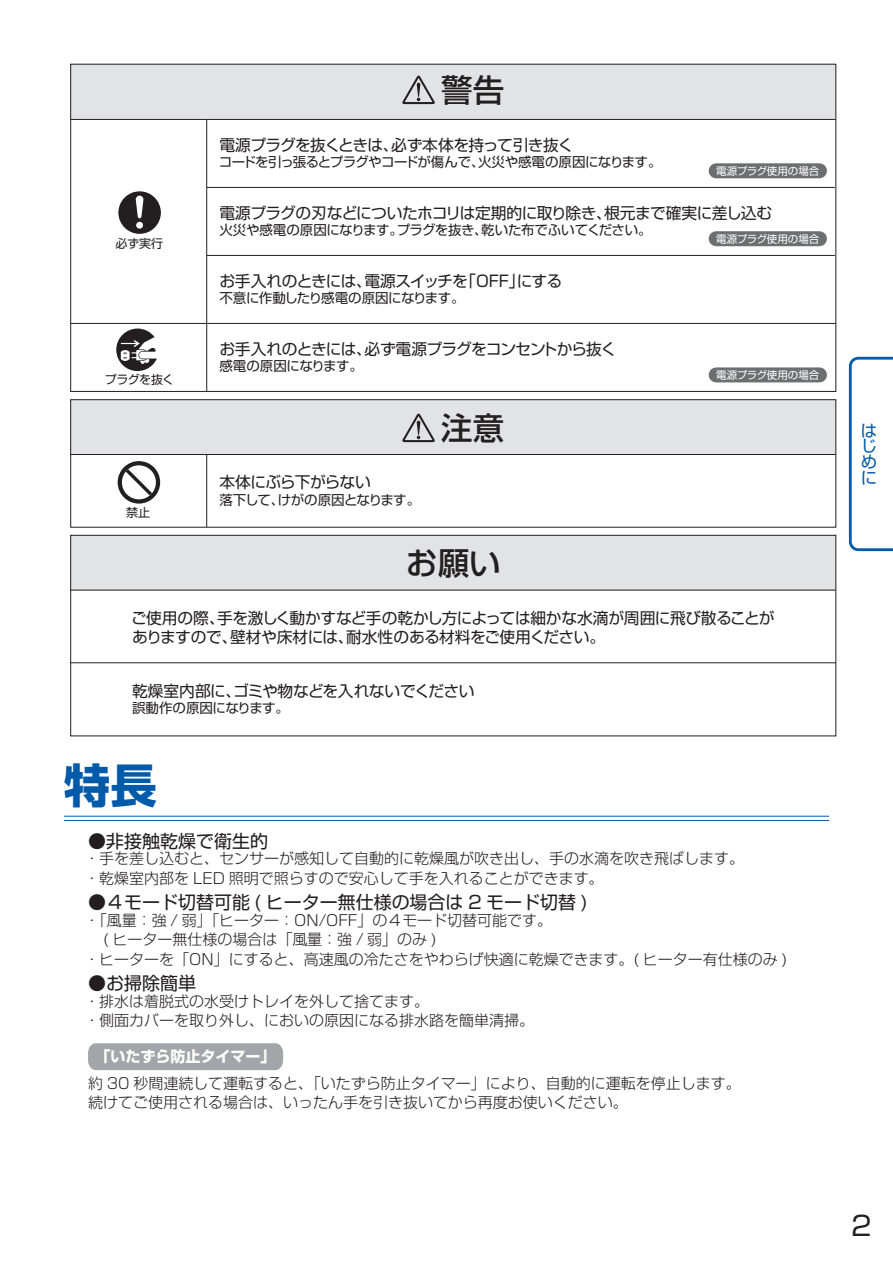
<style>
.page{position:relative;width:893px;height:1263px;background:#fff}
.page>*{position:absolute;margin:0;border:0;box-sizing:border-box;transform-origin:0 0}
.t1{font:46.5px "Shin Go Pro Bold 90 msp RKSJ H";color:#005aaa}
.t2{font:31.5px "Shin Go Pro Medium 90 msp RKSJ H";color:#231f20}
.t3{font:27px "Shin Go Pro Regular 90 msp RKSJ H";color:#231f20}
.t4{font:18px "Shin Go Pro Regular 90 msp RKSJ H";color:#231f20}
.t5{font:16.5px/15.9px "Shin Go Pro Regular 90 msp RKSJ H";color:#005aaa;text-align:justify}
.t6{font:15.75px/18.9px "Shin Go Pro Regular 90 msp RKSJ H";letter-spacing:-.035em;color:#231f20}
.t7{font:15px/19.5px "Shin Go Pro Light 90 msp RKSJ H";color:#231f20}
.t8{font:15px "Shin Go Pro Bold 90 msp RKSJ H";color:#fff}
.t9{font:13.5px "Shin Go Pro Regular 90 msp RKSJ H";letter-spacing:-.035em;color:#231f20}
.t10{font:13.5px "Shin Go Pro Regular 90 msp RKSJ H";letter-spacing:-.015em;color:#231f20}
.t11{font:12px "Shin Go Pro Regular 90 msp RKSJ H";letter-spacing:-.02em;color:#231f20}
.t12{font:10.5px "Shin Go Pro Regular 90 msp RKSJ H";color:#fff}
</style>
<div class="page">
<hr style="left:64px;top:816px;width:765px;height:1px;background:#005aaa">
<hr style="left:64px;top:820px;width:765px;height:1px;background:#005aaa">
<div style="left:88px;top:1043px;width:195px;height:27px;background:#a3a5a8"></div>
<svg style="left:849px;top:357px;width:44px;height:194px"></svg>
<div style="left:71px;top:535px;width:765px;height:56px;background:#e2e3e4"></div>
<div style="left:70px;top:535px;width:766px;height:201px;border:1px solid #231f20"></div>
<hr style="left:71px;top:590px;width:765px;height:1px;background:#231f20">
<svg style="left:116px;top:329px;width:41px;height:42px"></svg>
<div style="left:71px;top:400px;width:765px;height:55px;background:#e2e3e4"></div>
<svg style="left:402px;top:413px;width:33px;height:29px"></svg>
<div style="left:70px;top:399px;width:766px;height:129px;border:1px solid #231f20"></div>
<hr style="left:71px;top:454px;width:765px;height:1px;background:#231f20">
<hr style="left:206px;top:455px;width:1px;height:72px;background:#231f20">
<svg style="left:118px;top:461px;width:42px;height:43px"></svg>
<div style="left:71px;top:64px;width:765px;height:55px;background:#e2e3e4"></div>
<hr style="left:71px;top:119px;width:765px;height:1px;background:#231f20">
<hr style="left:71px;top:323px;width:765px;height:1px;background:#231f20">
<hr style="left:207px;top:255px;width:628px;height:1px;background:#231f20">
<hr style="left:207px;top:187px;width:628px;height:1px;background:#231f20">
<svg style="left:402px;top:75px;width:33px;height:29px"></svg>
<hr style="left:206px;top:120px;width:1px;height:272px;background:#231f20">
<div style="left:118px;top:191px;width:43px;height:43px;background:#231f20;border-radius:50%"></div>
<div style="left:136px;top:222px;width:7px;height:7px;background:#fff;border-radius:50%"></div>
<svg style="left:136px;top:196px;width:8px;height:22px"></svg>
<div style="left:716px;top:163px;width:103px;height:15px;background:#6d6e70"></div>
<div style="left:716px;top:231px;width:103px;height:15px;background:#6d6e70"></div>
<div style="left:716px;top:367px;width:103px;height:15px;background:#6d6e70"></div>
<hr style="left:71px;top:662px;width:765px;height:1px;background:#231f20">
<p class="t11" style="left:115px;top:239px;width:49px">必ず実行</p>
<p class="t11" style="left:105px;top:375px;width:71px">プラグを抜く</p>
<p class="t11" style="left:126px;top:508px;width:25px">禁止</p>
<h2 class="t2" style="left:441px;top:78px;width:64px">警告</h2>
<p class="t6" style="left:219px;top:138px;width:356px">電源プラグを抜くときは、必ず本体を持って引き抜く</p>
<p class="t9" style="left:219px;top:157px;width:444px">コードを引っ張るとプラグやコードが傷んで、火災や感電の原因になります。</p>
<p class="t12" style="left:716px;top:167px;width:105px">電源プラグ使用の場合</p>
<p class="t6" style="left:219px;top:206px;width:554px">電源プラグの刃などについたホコリは定期的に取り除き、根元まで確実に差し込む</p>
<p class="t9" style="left:219px;top:225px;width:434px">火災や感電の原因になります。プラグを抜き、乾いた布でふいてください。</p>
<p class="t12" style="left:716px;top:235px;width:105px">電源プラグ使用の場合</p>
<p class="t6" style="left:219px;top:274px;width:344px">お手入れのときには、電源スイッチを「OFF」にする</p>
<p class="t9" style="left:219px;top:293px;width:247px">不意に作動したり感電の原因になります。</p>
<p class="t6" style="left:219px;top:342px;width:399px">お手入れのときには、必ず電源プラグをコンセントから抜く</p>
<p class="t9" style="left:219px;top:361px;width:145px">感電の原因になります。</p>
<p class="t6" style="left:219px;top:475px;width:153px">本体にぶら下がらない</p>
<p class="t9" style="left:219px;top:494px;width:202px">落下して、けがの原因となります。</p>
<h2 class="t2" style="left:441px;top:416px;width:64px">注意</h2>
<h2 class="t2" style="left:406px;top:552px;width:96px">お願い</h2>
<p class="t12" style="left:716px;top:371px;width:105px">電源プラグ使用の場合</p>
<p class="t6" style="left:131px;top:611px;width:645px">ご使用の際、手を激しく動かすなど手の乾かし方によっては細かな水滴が周囲に飛び散ることがありますので、壁材や床材には、耐水性のある材料をご使用ください。</p>
<p class="t6" style="left:132px;top:684px;width:344px">乾燥室内部に、ゴミや物などを入れないでください</p>
<p class="t10" style="left:132px;top:703px;width:158px">誤動作の原因になります。</p>
<h1 class="t1" style="left:64px;top:768px;width:94px">特長</h1>
<p class="t4" style="left:88px;top:834px;width:181px">●非接触乾燥で衛生的</p>
<p class="t7" style="left:84px;top:851px;width:661px">・手を差し込むと、センサーが感知して自動的に乾燥風が吹き出し、手の水滴を吹き飛ばします。・乾燥室内部を LED 照明で照らすので安心して手を入れることができます。</p>
<p class="t4" style="left:88px;top:896px;width:501px">●４モード切替可能 ( ヒーター無仕様の場合は 2 モード切替 )</p>
<p class="t7" style="left:84px;top:913px;width:704px">・「風量：強 / 弱」「ヒーター：ON/OFF」の４モード切替可能です。<br>　( ヒーター無仕様の場合は「風量：強 / 弱」のみ )<br>・ヒーターを「ON」にすると、高速風の冷たさをやわらげ快適に乾燥できます。( ヒーター有仕様のみ )</p>
<p class="t4" style="left:88px;top:977px;width:109px">●お掃除簡単</p>
<p class="t7" style="left:84px;top:994px;width:451px">・排水は着脱式の水受けトレイを外して捨てます。<br>・側面カバーを取り外し、においの原因になる排水路を簡単清掃。</p>
<p class="t8" style="left:96px;top:1050px;width:181px">「いたずら防止タイマー」</p>
<p class="t7" style="left:88px;top:1075px;width:654px">約 30 秒間連続して運転すると、「いたずら防止タイマー」により、自動的に運転を停止します。続けてご使用される場合は、いったん手を引き抜いてから再度お使いください。</p>
<p class="t5" style="left:861px;top:425px;width:17px">はじめに</p>
<h3 class="t3" style="left:851px;top:1216px;width:22px">2</h3>
</div>
